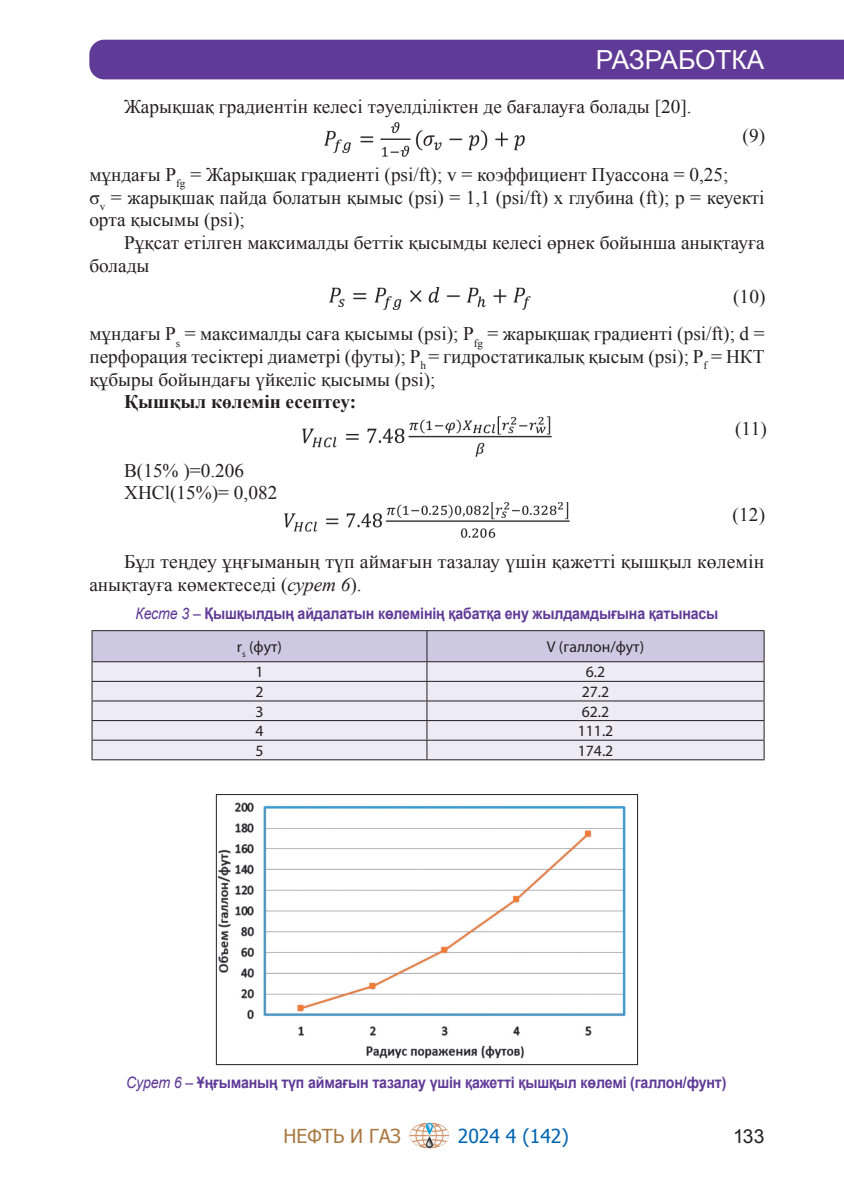
<style>
.page{position:relative;width:844px;height:1191px;background:#fff}
.page>*{position:absolute;margin:0;border:0;box-sizing:border-box;transform-origin:0 0}
.t1{font:26.25px "Arial";color:#fff}
.Основной_текст{font:19.25px/22.8px "Times New Roman";color:#231f20}
.Основной_текст-2{font:700 19.25px "Times New Roman";color:#231f20}
.t2{font:19.25px "Tahoma";color:#0166b3}
.t3{font:19.25px "Tahoma";color:#a97841}
.t4{font:19.25px "Arial";color:#231f20}
.Рис__подпись{font:700 15.75px "Arial";letter-spacing:-.01em;color:#603a97;scale:.9 1}
.t5{font:15.75px "K Myriad Pro";color:#231f20}
.s1{font-style:italic}
.s2{font-weight:400;font-style:italic}
</style>
<div class="page">
<div style="left:89px;top:40px;width:754px;height:39px;background:#603a97"></div>
<img style="left:324px;top:123px;width:201px;height:34px">
<img style="left:329px;top:287px;width:201px;height:22px">
<img style="left:302px;top:416px;width:249px;height:41px">
<img style="left:284px;top:502px;width:285px;height:35px">
<hr style="left:92px;top:759px;width:335px;height:1px;background:#231f20">
<hr style="left:427px;top:759px;width:337px;height:1px;background:#231f20">
<svg style="left:92px;top:630px;width:672px;height:129px;background:#d9d6e3"></svg>
<img style="left:218px;top:802px;width:408px;height:257px">
<div style="left:216px;top:794px;width:421px;height:271px;border:1px solid #231f20"></div>
<img style="left:409px;top:1122px;width:41px;height:26px">
<h1 class="t1" style="left:595px;top:43px;width:170px">РАЗРАБОТКА</h1>
<p class="Основной_текст" style="left:124px;top:94px;width:569px">Жарықшақ градиентін келесі тәуелділіктен де бағалауға болады [20].</p>
<p class="Основной_текст" style="left:742px;top:124px;width:24px">(9)</p>
<p class="Основной_текст" style="left:89px;top:163px;width:640px">мұндағы P<sub>fg</sub> = Жарықшақ градиенті (psi/ft); v = коэффициент Пуассона = 0,25;</p>
<p class="Основной_текст" style="left:89px;top:185px;width:676px">σ<sub>v</sub> = жарықшақ пайда болатын қымыс (psi) = 1,1 (psi/ft) x глубина (ft); p = кеуекті орта қысымы (psi);</p>
<p class="Основной_текст" style="left:89px;top:231px;width:676px;text-indent:35px">Рұқсат етілген максималды беттік қысымды келесі өрнек бойынша анықтауға болады</p>
<p class="Основной_текст" style="left:732px;top:285px;width:34px">(10)</p>
<p class="Основной_текст" style="left:89px;top:322px;width:676px;text-align:justify">мұндағы P<sub>s</sub> = максималды саға қысымы (psi); P<sub>fg</sub> = жарықшақ градиенті (psi/ft); d = перфорация тесіктері диаметрі (футы); P<sub>h</sub> = гидростатикалық қысым (psi); P<sub>f</sub> = НКТ құбыры бойындағы үйкеліс қысымы (psi);</p>
<p class="Основной_текст-2" style="left:124px;top:389px;width:233px">Қышқыл көлемін есептеу:</p>
<p class="Основной_текст" style="left:124px;top:458px;width:121px">Β(15% )=0.206</p>
<p class="Основной_текст" style="left:124px;top:481px;width:155px">XHCl(15%)= 0,082</p>
<p class="Основной_текст" style="left:734px;top:417px;width:33px">(11)</p>
<p class="Основной_текст" style="left:732px;top:503px;width:34px">(12)</p>
<p class="Основной_текст" style="left:89px;top:549px;width:676px;text-indent:35px">Бұл теңдеу ұңғыманың түп аймағын тазалау үшін қажетті қышқыл көлемін анықтауға көмектеседі (<span class="s1">сурет 6</span>).</p>
<p class="Рис__подпись" style="left:135px;top:603px;width:649px"><span class="s2">Кесте 3 –</span> Қышқылдың айдалатын көлемінің қабатқа ену жылдамдығына қатынасы</p>
<p class="t5" style="left:237px;top:638px;width:47px">r<sub>s</sub> (фут)</p>
<p class="t5" style="left:546px;top:638px;width:99px">V (галлон/фут)</p>
<p class="t5" style="left:255px;top:663px;width:10px">1</p>
<p class="t5" style="left:585px;top:663px;width:21px">6.2</p>
<p class="t5" style="left:255px;top:683px;width:10px">2</p>
<p class="t5" style="left:581px;top:683px;width:29px">27.2</p>
<p class="t5" style="left:255px;top:703px;width:10px">3</p>
<p class="t5" style="left:581px;top:703px;width:29px">62.2</p>
<p class="t5" style="left:255px;top:722px;width:10px">4</p>
<p class="t5" style="left:577px;top:722px;width:37px">111.2</p>
<p class="t5" style="left:255px;top:742px;width:10px">5</p>
<p class="t5" style="left:577px;top:742px;width:37px">174.2</p>
<p class="Рис__подпись" style="left:126px;top:1072px;width:668px"><span class="s2">Сурет 6 –</span> Ұңғыманың түп аймағын тазалау үшін қажетті қышқыл көлемі (галлон/фунт)</p>
<p class="t3" style="left:283px;top:1122px;width:119px">НЕФТЬ И ГАЗ</p>
<p class="t2" style="left:458px;top:1122px;width:112px">2024 4 (142)</p>
<p class="t4" style="left:733px;top:1123px;width:33px">133</p>
</div>
